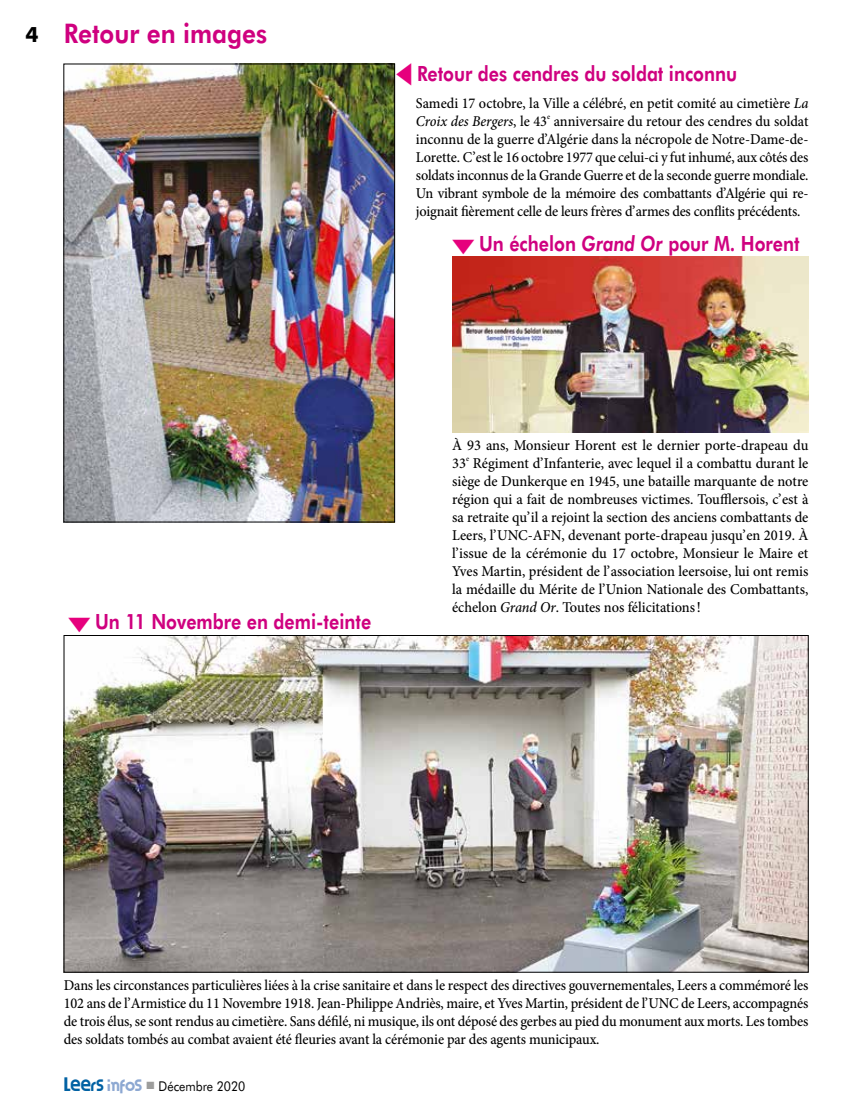
<style>
.page{position:relative;width:851px;height:1106px;background:#fff}
.page>*{position:absolute;margin:0;border:0;box-sizing:border-box;transform-origin:0 0}
.t1{font:800 27px "Futura BT";color:#cf007f;scale:.9 1}
.t2{font:800 21px "Futura BT";color:#cf007f;scale:.85 1}
.t3{font:500 15px/18px "Minion Pro";letter-spacing:-.01em;color:#000;text-align:justify;scale:.95 1}
.t4{font:500 15px/18px "Minion Pro";letter-spacing:-.01em;color:#000;scale:.96 1}
.t5{font:13.5px "Futura BT";color:#000;scale:.9 1}
.t6{font:500 7.5px "Minion Pro";color:#000;scale:.95 1}
.t7{font:500 7.5px "Minion Pro";color:#000;scale:.96 1}
.s1{font-weight:700;font-size:21px;color:#000}
.s2{font-family:"Arial";font-weight:900;font-size:31.5px;color:#e6007d}
.s3{font-style:italic}
.s4{font-family:"Arial";font-weight:900;color:#e6007d}
.s5{font-family:"ZESSTYPE GRAFIKA";font-size:16.5px;color:#0061a3}
.s6{font-family:"ZESSTYPE GRAFIKA";font-size:16.5px;color:#8da8d2}
.s7{color:#9d9d9c}
</style>
<div class="page">
<img style="left:66px;top:637px;width:740px;height:333px">
<img style="left:452px;top:257px;width:356px;height:175px">
<img style="left:66px;top:66px;width:327px;height:454px">
<div style="left:64px;top:64px;width:331px;height:458px;border:1px solid #000"></div>
<h1 class="t1" style="left:25px;top:16px;width:270px"><span class="s1">4</span> Retour en images</h1>
<h2 class="t2" style="left:393px;top:60px;width:406px"><span class="s2">◄</span> Retour des cendres du soldat inconnu</h2>
<p class="t3" style="left:416px;top:94px;width:414px">Samedi 17 octobre, la Ville a célébré, en petit comité au cimetière <span class="s3">La<br>Croix des Bergers</span>, le 43 anniversaire du retour des cendres du soldat</p>
<p class="t6" style="left:547px;top:112px;width:5px">e</p>
<p class="t3" style="left:416px;top:130px;width:414px">inconnu de la guerre d’Algérie dans la nécropole de Notre-Dame-de-Lorette. C’est le 16 octobre 1977 que celui-ci y fut inhumé, aux côtés des soldats inconnus de la Grande Guerre et de la seconde guerre mondiale.<br>Un vibrant symbole de la mémoire des combattants d’Algérie qui re&shy;joignait fièrement celle de leurs frères d’ armes des conflits précédents.</p>
<h2 class="t2" style="left:448px;top:231px;width:415px"><span class="s4">▼</span>Un échelon <span class="s3">Grand Or</span> pour M. Horent</h2>
<h2 class="t2" style="left:64px;top:609px;width:363px"><span class="s4">▼</span>Un 11 Novembre en demi-teinte</h2>
<p class="t4" style="left:452px;top:436px;width:372px">À 93 ans, Monsieur Horent est le dernier porte-drapeau du<br>33</p>
<p class="t4" style="left:452px;top:454px;width:372px;text-align:justify;text-indent:21px">Régiment d’Infanterie, avec lequel il a combattu durant le siège de Dunkerque en 1945, une bataille marquante de notre région qui a fait de nombreuses victimes. Toufflersois, c’est à sa retraite qu’il a rejoint la section des anciens combattants de Leers, l’UNC-AFN, devenant porte-drapeau jusqu’en 2019. À l’issue de la cérémonie du 17 octobre, Monsieur le Maire et Yves Martin, président de l’association leersoise, lui ont remis la médaille du Mérite de l’Union Nationale des Combattants, échelon <span class="s3">Grand Or</span>. Toutes nos félicitations!</p>
<p class="t7" style="left:466px;top:454px;width:5px">e</p>
<p class="t3" style="left:64px;top:976px;width:785px">Dans les circonstances particulières liées à la crise sanitaire et dans le respect des directives gouvernementales, Leers a commémoré les 102 ans de l’Armistice du 11 Novembre 1918. Jean-Philippe Andriès, maire, et Yves Martin, président de l’UNC de Leers, accompagnés de trois élus, se sont rendus au cimetière. Sans défilé, ni musique, ils ont déposé des gerbes au pied du monument aux morts. Les tombes des soldats tombés au combat avaient été fleuries avant la cérémonie par des agents municipaux.</p>
<p class="t5" style="left:64px;top:1078px;width:203px"><span class="s5">Leers</span> <span class="s6">infos</span> <span class="s7">■</span> Décembre 2020</p>
</div>
